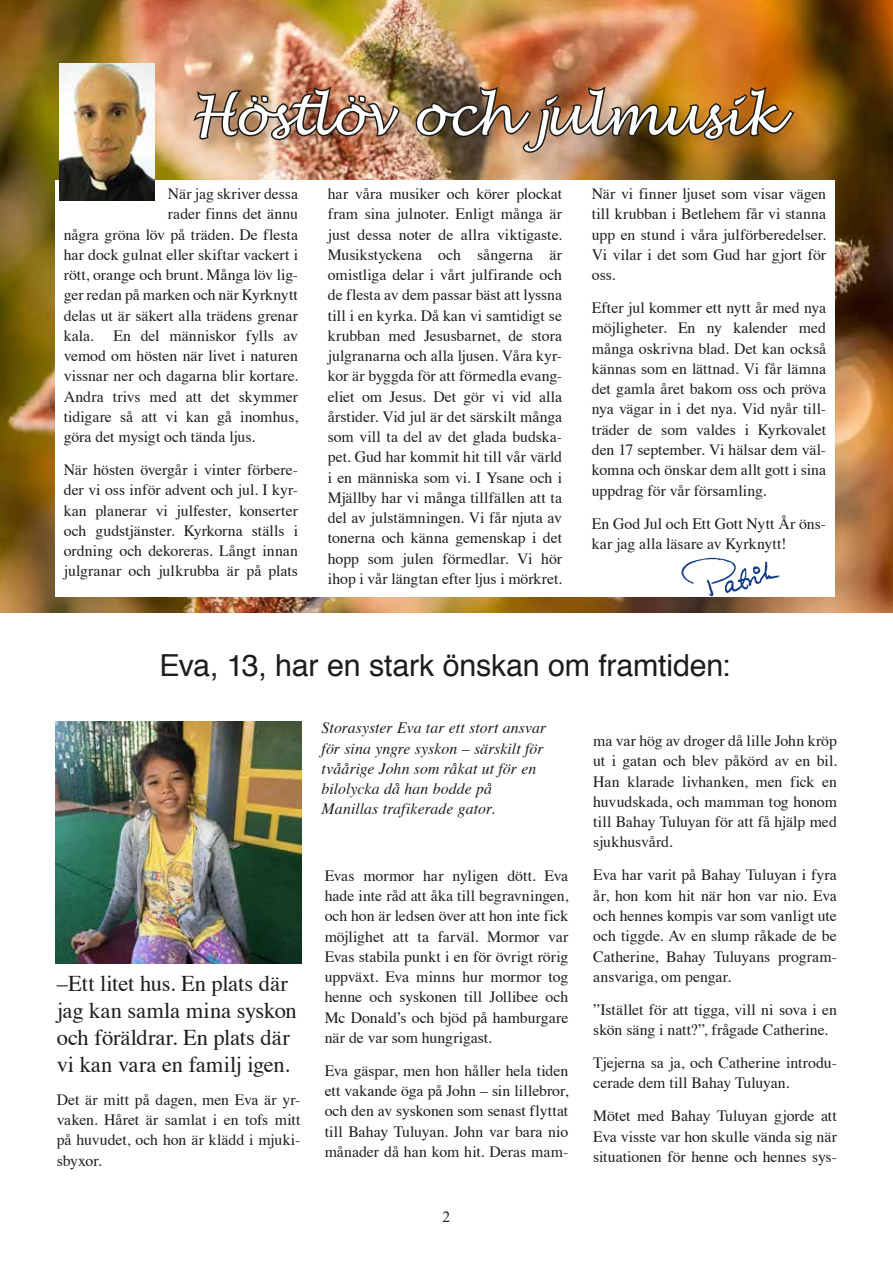
<style>
.page{position:relative;width:893px;height:1263px;background:#fff}
.page>*{position:absolute;margin:0;border:0;box-sizing:border-box;transform-origin:0 0}
.t1{font:italic 52.5px "Lucida Handwriting";letter-spacing:-.015em;color:#fff}
.t2{font:30.3px "Helvetica";letter-spacing:-.01em;color:#1d1d1b}
.t3{font:22.5px/27px "Times";letter-spacing:-.005em;color:#1d1d1b}
.t4{font:15.75px/20.2px "Times";color:#1d1d1b;text-align:justify}
.t5{font:italic 15.75px/20.2px "Times";letter-spacing:.005em;color:#1d1d1b}
.t6{font:15.75px "Times New Roman";color:#1d1d1b}
</style>
<div class="page">
<img style="left:0;top:0;width:893px;height:612px">
<div style="left:192px;top:85px;width:615px;height:82px;background:#1d1d1b;opacity:.2"></div>
<img style="left:191px;top:26px;width:210px;height:116px">
<img style="left:414px;top:83px;width:382px;height:72px">
<div style="left:55px;top:180px;width:780px;height:417px;background:#fff"></div>
<img style="left:59px;top:64px;width:96px;height:137px">
<img style="left:656px;top:557px;width:155px;height:56px">
<img style="left:55px;top:721px;width:247px;height:243px">
<h1 class="t1" style="left:192px;top:84px;width:588px">Höstlöv och julmusik</h1>
<p class="t4" style="left:168px;top:182px;width:132px">När jag skriver dessa</p>
<p class="t4" style="left:168px;top:202px;width:132px">rader finns det ännu</p>
<p class="t4" style="left:64px;top:223px;width:236px">några gröna löv på träden. De flesta</p>
<p class="t4" style="left:64px;top:243px;width:236px">har dock gulnat eller skiftar vackert i</p>
<p class="t4" style="left:64px;top:263px;width:236px">rött, orange och brunt. Många löv lig-</p>
<p class="t4" style="left:64px;top:283px;width:236px">ger redan på marken och när Kyrknytt</p>
<p class="t4" style="left:64px;top:304px;width:236px">delas ut är säkert alla trädens grenar</p>
<p class="t4" style="left:64px;top:324px;width:236px">kala. En del människor fylls av</p>
<p class="t4" style="left:64px;top:344px;width:236px">vemod om hösten när livet i naturen</p>
<p class="t4" style="left:64px;top:365px;width:236px">vissnar ner och dagarna blir kortare.</p>
<p class="t4" style="left:64px;top:385px;width:236px">Andra trivs med att det skymmer</p>
<p class="t4" style="left:64px;top:405px;width:236px">tidigare så att vi kan gå inomhus,</p>
<p class="t4" style="left:64px;top:425px;width:193px">göra det mysigt och tända ljus.</p>
<p class="t4" style="left:64px;top:458px;width:236px">När hösten övergår i vinter förbere&shy;der vi oss inför advent och jul. I kyr&shy;kan planerar vi julfester, konserter och gudstjänster. Kyrkorna ställs i ordning och dekoreras. Långt innan julgranar och julkrubba är på plats</p>
<p class="t4" style="left:328px;top:182px;width:236px">har våra musiker och körer plockat fram sina julnoter. Enligt många är just dessa noter de allra viktigaste.<br>Musikstyckena och sångerna är omistliga delar i vårt julfirande och de flesta av dem passar bäst att lyssna till i en kyrka. Då kan vi samtidigt se krubban med Jesusbarnet, de stora julgranarna och alla ljusen. Våra kyr&shy;kor är byggda för att förmedla evang&shy;eliet om Jesus. Det gör vi vid alla årstider. Vid jul är det särskilt många som vill ta del av det glada budska&shy;pet. Gud har kommit hit till vår värld i en människa som vi. I Ysane och i Mjällby har vi många tillfällen att ta del av julstämningen. Vi får njuta av tonerna och känna gemenskap i det hopp som julen förmedlar. Vi hör ihop i vår längtan efter ljus i mörkret.</p>
<p class="t4" style="left:592px;top:182px;width:236px">När vi finner ljuset som visar vägen till krubban i Betlehem får vi stanna upp en stund i våra julförberedelser.<br>Vi vilar i det som Gud har gjort för oss.</p>
<p class="t4" style="left:592px;top:296px;width:236px">Efter jul kommer ett nytt år med nya möjligheter. En ny kalender med många oskrivna blad. Det kan också kännas som en lättnad. Vi får lämna det gamla året bakom oss och pröva nya vägar in i det nya. Vid nyår till&shy;träder de som valdes i Kyrkovalet den 17 september. Vi hälsar dem väl&shy;komna och önskar dem allt gott i sina uppdrag för vår församling.</p>
<p class="t4" style="left:592px;top:512px;width:236px">En God Jul och Ett Gott Nytt År öns&shy;kar jag alla läsare av Kyrknytt!</p>
<h2 class="t2" style="left:159px;top:642px;width:572px">Eva, 13, har en stark önskan om framtiden:</h2>
<p class="t5" style="left:322px;top:717px;width:226px">Storasyster Eva tar ett stort ansvar för sina yngre syskon – särskilt för tvåårige John som råkat ut för en bilolycka då han bodde på<br>Manillas trafikerade gator.</p>
<h3 class="t3" style="left:57px;top:968px;width:242px">–Ett litet hus. En plats där jag kan samla mina syskon och föräldrar. En plats där vi kan vara en familj igen.</h3>
<p class="t4" style="left:57px;top:1088px;width:245px">Det är mitt på dagen, men Eva är yr&shy;vaken. Håret är samlat i en tofs mitt på huvudet, och hon är klädd i mjuki&shy;sbyxor.</p>
<p class="t4" style="left:325px;top:864px;width:245px">Evas mormor har nyligen dött. Eva hade inte råd att åka till begravningen, och hon är ledsen över att hon inte fick möjlighet att ta farväl. Mormor var Evas stabila punkt i en för övrigt rörig uppväxt. Eva minns hur mormor tog henne och syskonen till Jollibee och Mc Donald’s och bjöd på hamburgare när de var som hungrigast.</p>
<p class="t4" style="left:325px;top:1059px;width:245px">Eva gäspar, men hon håller hela tiden ett vakande öga på John – sin lillebror, och den av syskonen som senast flyttat till Bahay Tuluyan. John var bara nio månader då han kom hit. Deras mam-</p>
<p class="t6" style="left:443px;top:1208px;width:9px">2</p>
<p class="t4" style="left:593px;top:729px;width:245px">ma var hög av droger då lille John kröp ut i gatan och blev påkörd av en bil.<br>Han klarade livhanken, men fick en huvudskada, och mamman tog honom till Bahay Tuluyan för att få hjälp med sjukhusvård.</p>
<p class="t4" style="left:593px;top:864px;width:245px">Eva har varit på Bahay Tuluyan i fyra år, hon kom hit när hon var nio. Eva och hennes kompis var som vanligt ute och tiggde. Av en slump råkade de be Catherine, Bahay Tuluyans program&shy;ansvariga, om pengar.</p>
<p class="t4" style="left:593px;top:998px;width:245px">”Istället för att tigga, vill ni sova i en skön säng i natt?”, frågade Catherine.</p>
<p class="t4" style="left:593px;top:1051px;width:245px">Tjejerna sa ja, och Catherine introdu&shy;cerade dem till Bahay Tuluyan.</p>
<p class="t4" style="left:593px;top:1104px;width:245px">Mötet med Bahay Tuluyan gjorde att Eva visste var hon skulle vända sig när situationen för henne och hennes sys-</p>
</div>
